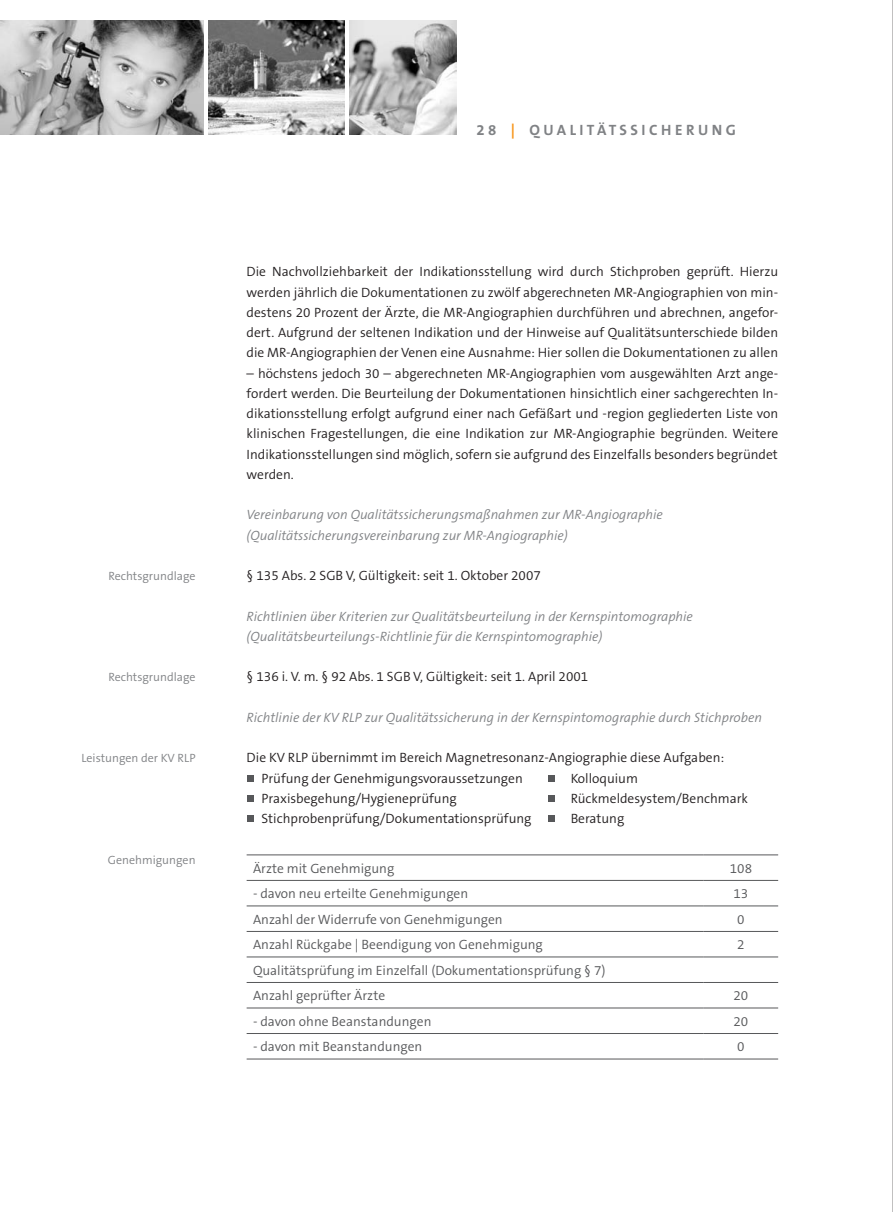
<style>
.page{position:relative;width:893px;height:1212px;background:#fff}
.page>*{position:absolute;margin:0;border:0;box-sizing:border-box;transform-origin:0 0}
.t1{font:700 15px "The Sans B7";letter-spacing:.23em;color:#808285}
.t2{font:300 13.5px/20.2px "The Sans B4";color:#231f20;text-align:justify}
.t3{font:italic 300 13.5px/20.2px "The Sans B4";color:#808285}
.t4{font:300 13.5px/25.5px "The Sans B4";color:#57585a}
.t5{font:300 12px "The Sans B4";color:#808285}
.s1{color:#f7971d}
</style>
<div class="page">
<img style="left:0;top:20px;width:203px;height:114px">
<img style="left:208px;top:20px;width:136px;height:114px">
<img style="left:350px;top:20px;width:106px;height:114px">
<hr style="left:892px;top:0;width:1px;height:1212px;background:#231f20">
<svg style="left:247px;top:775px;width:6px;height:6px"></svg>
<svg style="left:549px;top:775px;width:6px;height:6px"></svg>
<div style="left:247px;top:795px;width:6px;height:7px;background:#57585a"></div>
<div style="left:549px;top:795px;width:6px;height:7px;background:#57585a"></div>
<div style="left:247px;top:815px;width:6px;height:7px;background:#57585a"></div>
<div style="left:549px;top:815px;width:6px;height:7px;background:#57585a"></div>
<hr style="left:247px;top:880px;width:457px;height:1px;background:#57585a">
<hr style="left:704px;top:880px;width:74px;height:1px;background:#57585a">
<hr style="left:247px;top:906px;width:457px;height:1px;background:#57585a">
<hr style="left:704px;top:906px;width:74px;height:1px;background:#57585a">
<hr style="left:247px;top:931px;width:457px;height:1px;background:#57585a">
<hr style="left:704px;top:931px;width:74px;height:1px;background:#57585a">
<hr style="left:247px;top:957px;width:457px;height:1px;background:#57585a">
<hr style="left:704px;top:957px;width:74px;height:1px;background:#57585a">
<hr style="left:247px;top:982px;width:457px;height:1px;background:#57585a">
<hr style="left:704px;top:982px;width:74px;height:1px;background:#57585a">
<hr style="left:247px;top:1008px;width:457px;height:1px;background:#57585a">
<hr style="left:704px;top:1008px;width:74px;height:1px;background:#57585a">
<hr style="left:247px;top:1033px;width:457px;height:1px;background:#57585a">
<hr style="left:704px;top:1033px;width:74px;height:1px;background:#57585a">
<hr style="left:247px;top:1059px;width:457px;height:1px;background:#57585a">
<hr style="left:704px;top:1059px;width:74px;height:1px;background:#57585a">
<hr style="left:247px;top:855px;width:457px;height:1px;background:#57585a">
<hr style="left:704px;top:855px;width:74px;height:1px;background:#57585a">
<p class="t5" style="left:109px;top:569px;width:89px">Rechtsgrundlage</p>
<p class="t5" style="left:109px;top:671px;width:89px">Rechtsgrundlage</p>
<p class="t5" style="left:82px;top:752px;width:116px">Leistungen der KV RLP</p>
<p class="t5" style="left:108px;top:853px;width:89px">Genehmigungen</p>
<p class="t1" style="left:477px;top:121px;width:261px">28 <span class="s1">|</span> QUALITÄTSSICHERUNG</p>
<p class="t2" style="left:247px;top:262px;width:533px">Die Nachvollziehbarkeit der I ndikationsstellung wird durch Stichproben geprüft. H ierzu werden jährlich die Dokumentationen zu zwölf abgerechneten MR-Angiographien von min&shy;destens 20 Prozent der Ärzte, die MR-Angiographien durchführen und abrechnen, angefor&shy;dert. Aufgrund der seltenen I ndikation und der H inweise auf Qualitätsunterschiede bilden die MR-Angiographien der Venen eine Ausnahme: H ier sollen die Dokumentationen zu allen</p>
<p class="t2" style="left:247px;top:363px;width:533px">– höchstens jedoch 30 – abgerechneten MR-Angiographien vom ausgewählten Arzt ange&shy;fordert werden. Die Beurteilung der Dokumentationen hinsichtlich einer sachgerechten I n&shy;dikationsstellung erfolgt aufgrund einer nach Gefäßart und -region gegliederten Liste von klinischen Fragestellungen, die eine I ndikation zur MR-Angiographie begründen. Weitere I ndikationsstellungen sind möglich, sofern sie aufgrund des Einzelfalls besonders begründet werden.</p>
<p class="t3" style="left:247px;top:505px;width:418px">Vereinbarung von Qualitätssicherungsmaßnahmen zur MR-Angiographie (Qualitätssicherungsvereinbarung zur MR-Angiographie)</p>
<p class="t2" style="left:247px;top:566px;width:296px">§ 135 Abs. 2 SGB V, Gültigkeit: seit 1. Oktober 2007</p>
<p class="t3" style="left:247px;top:606px;width:448px">Richtlinien über Kriterien zur Qualitätsbeurteilung in der Kernspintomographie (Qualitätsbeurteilungs-Richtlinie für die Kernspintomographie)</p>
<p class="t2" style="left:247px;top:667px;width:343px">§ 136 i. V. m. § 92 Abs. 1 SGB V, Gültigkeit: seit 1. April 2001</p>
<p class="t3" style="left:247px;top:707px;width:517px">Richtlinie der KV RLP zur Qualitätssicherung in der Kernspintomographie durch Stichproben</p>
<p class="t2" style="left:261px;top:748px;width:464px;text-indent:-15px">Die KV RLP übernimmt im Bereich Magnetresonanz-Angiographie diese Aufgaben:<br>Prüfung der Genehmigungsvoraussetzungen</p>
<p class="t2" style="left:571px;top:768px;width:69px">Kolloquium</p>
<p class="t2" style="left:261px;top:788px;width:197px">Praxisbegehung/Hygieneprüfung</p>
<p class="t2" style="left:571px;top:788px;width:179px">Rückmeldesystem/Benchmark</p>
<p class="t2" style="left:253px;top:809px;width:280px">Stichprobenprüfung/Dokumentationsprüfung</p>
<p class="t2" style="left:571px;top:809px;width:55px">Beratung</p>
<p class="t4" style="left:253px;top:856px;width:143px">Ärzte mit Genehmigung</p>
<p class="t4" style="left:730px;top:856px;width:24px">108</p>
<p class="t4" style="left:253px;top:881px;width:217px">- davon neu erteilte Genehmigungen</p>
<p class="t4" style="left:733px;top:881px;width:16px">13</p>
<p class="t4" style="left:253px;top:907px;width:251px">Anzahl der Widerrufe von Genehmigungen</p>
<p class="t4" style="left:737px;top:907px;width:9px">0</p>
<p class="t4" style="left:253px;top:932px;width:291px">Anzahl Rückgabe | Beendigung von Genehmigung</p>
<p class="t4" style="left:737px;top:932px;width:9px">2</p>
<p class="t4" style="left:253px;top:958px;width:354px">Qualitätsprüfung im Einzelfall (Dokumentationsprüfung § 7)<br>Anzahl geprüfter Ärzte</p>
<p class="t4" style="left:733px;top:983px;width:16px">20</p>
<p class="t4" style="left:253px;top:1009px;width:180px">- davon ohne Beanstandungen</p>
<p class="t4" style="left:733px;top:1009px;width:16px">20</p>
<p class="t4" style="left:253px;top:1034px;width:171px">- davon mit Beanstandungen</p>
<p class="t4" style="left:737px;top:1034px;width:9px">0</p>
</div>
